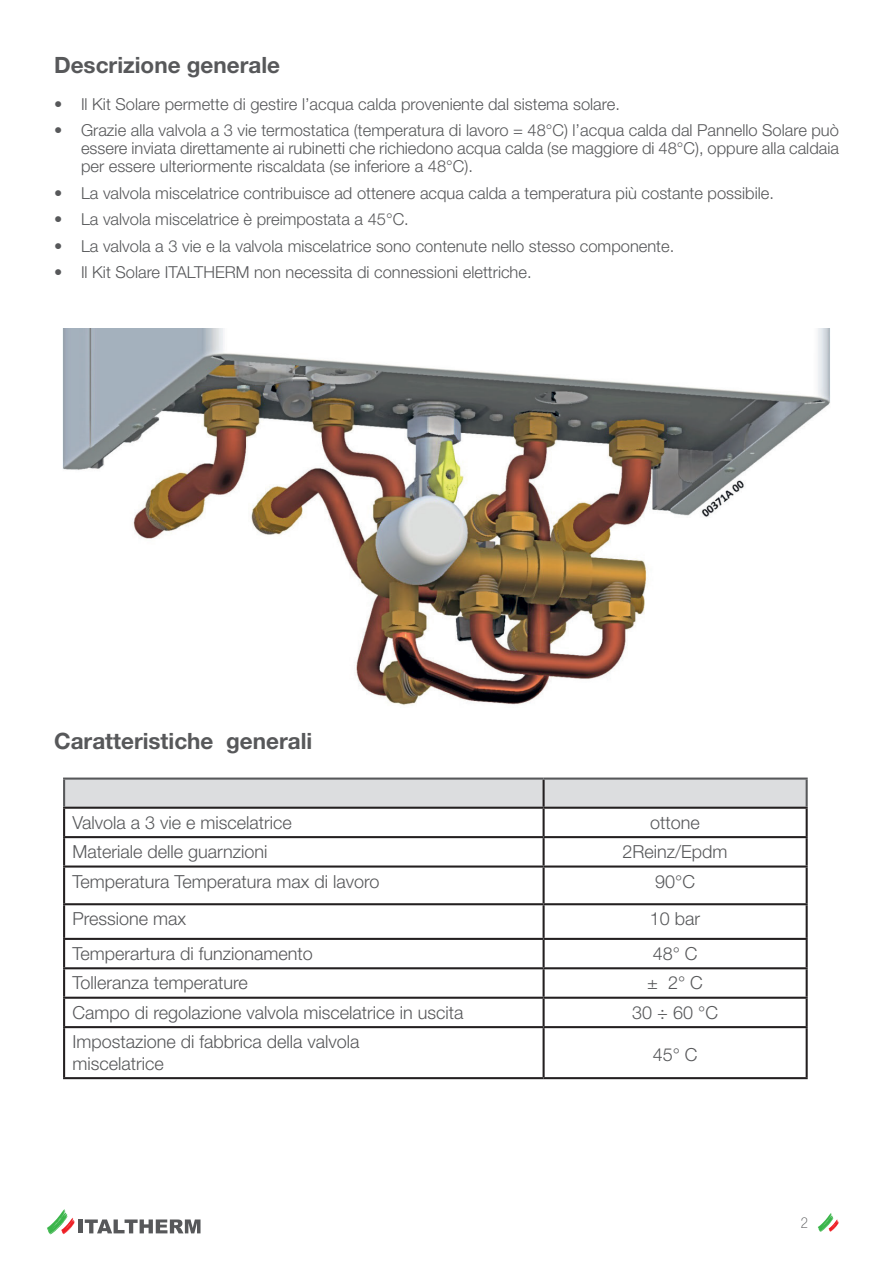
<style>
.page{position:relative;width:893px;height:1263px;background:#fff}
.page>*{position:absolute;margin:0;border:0;box-sizing:border-box;transform-origin:0 0}
.t1{font:700 22.5px "Helvetica Neue LT Std";color:#57585a}
.t2{font:300 18px/21.6px "Helvetica Neue LT Std";color:#57585a}
.t3{font:300 16.5px/18px "Helvetica Neue LT Std";color:#57585a;text-align:justify}
.t4{font:100 condensed 15px "Helvetica Neue LT Std";color:#57585a}
</style>
<div class="page">
<svg style="left:818px;top:1213px;width:21px;height:19px"></svg>
<div style="left:78px;top:1219px;width:5px;height:14px;background:#57585a"></div>
<svg style="left:85px;top:1219px;width:116px;height:14px"></svg>
<svg style="left:47px;top:1209px;width:28px;height:25px"></svg>
<img style="left:62px;top:328px;width:768px;height:378px">
<div style="left:65px;top:780px;width:741px;height:27px;background:#dcdddf"></div>
<hr style="left:63px;top:809px;width:2px;height:27px;background:#231f20">
<hr style="left:543px;top:809px;width:2px;height:27px;background:#231f20">
<hr style="left:806px;top:809px;width:2px;height:27px;background:#231f20">
<hr style="left:63px;top:836px;width:481px;height:2px;background:#231f20">
<hr style="left:63px;top:838px;width:2px;height:27px;background:#231f20">
<hr style="left:544px;top:836px;width:264px;height:2px;background:#231f20">
<hr style="left:543px;top:838px;width:2px;height:27px;background:#231f20">
<hr style="left:806px;top:838px;width:2px;height:27px;background:#231f20">
<hr style="left:63px;top:865px;width:481px;height:2px;background:#231f20">
<hr style="left:63px;top:867px;width:2px;height:36px;background:#231f20">
<hr style="left:544px;top:865px;width:264px;height:2px;background:#231f20">
<hr style="left:543px;top:867px;width:2px;height:36px;background:#231f20">
<hr style="left:806px;top:867px;width:2px;height:36px;background:#231f20">
<hr style="left:63px;top:903px;width:481px;height:2px;background:#231f20">
<hr style="left:63px;top:905px;width:2px;height:33px;background:#231f20">
<hr style="left:544px;top:903px;width:264px;height:2px;background:#231f20">
<hr style="left:543px;top:905px;width:2px;height:33px;background:#231f20">
<hr style="left:806px;top:905px;width:2px;height:33px;background:#231f20">
<hr style="left:63px;top:938px;width:481px;height:2px;background:#231f20">
<hr style="left:63px;top:940px;width:2px;height:27px;background:#231f20">
<hr style="left:544px;top:938px;width:264px;height:2px;background:#231f20">
<hr style="left:543px;top:940px;width:2px;height:27px;background:#231f20">
<hr style="left:806px;top:940px;width:2px;height:27px;background:#231f20">
<hr style="left:63px;top:967px;width:481px;height:2px;background:#231f20">
<hr style="left:63px;top:969px;width:2px;height:28px;background:#231f20">
<hr style="left:544px;top:967px;width:264px;height:2px;background:#231f20">
<hr style="left:543px;top:969px;width:2px;height:28px;background:#231f20">
<hr style="left:806px;top:969px;width:2px;height:28px;background:#231f20">
<hr style="left:63px;top:997px;width:481px;height:2px;background:#231f20">
<hr style="left:63px;top:999px;width:2px;height:27px;background:#231f20">
<hr style="left:544px;top:997px;width:264px;height:2px;background:#231f20">
<hr style="left:543px;top:999px;width:2px;height:27px;background:#231f20">
<hr style="left:806px;top:999px;width:2px;height:27px;background:#231f20">
<hr style="left:63px;top:1026px;width:481px;height:2px;background:#231f20">
<hr style="left:63px;top:1028px;width:2px;height:49px;background:#231f20">
<hr style="left:544px;top:1026px;width:264px;height:2px;background:#231f20">
<hr style="left:543px;top:1028px;width:2px;height:49px;background:#231f20">
<hr style="left:806px;top:1028px;width:2px;height:49px;background:#231f20">
<hr style="left:63px;top:1077px;width:481px;height:2px;background:#231f20">
<hr style="left:544px;top:1077px;width:264px;height:2px;background:#231f20">
<hr style="left:63px;top:807px;width:481px;height:2px;background:#231f20">
<hr style="left:544px;top:807px;width:264px;height:2px;background:#231f20">
<hr style="left:543px;top:780px;width:2px;height:27px;background:#231f20">
<hr style="left:63px;top:777px;width:481px;height:3px;background:#57585a">
<hr style="left:63px;top:780px;width:2px;height:27px;background:#57585a">
<hr style="left:544px;top:777px;width:264px;height:3px;background:#57585a">
<hr style="left:806px;top:780px;width:2px;height:27px;background:#57585a">
<h1 class="t1" style="left:54px;top:51px;width:228px">Descrizione generale</h1>
<p class="t3" style="left:54px;top:95px;width:567px">• Il Kit Solare permette di gestire l’acqua calda proveniente dal sistema solare.</p>
<p class="t3" style="left:81px;top:121px;width:759px;text-indent:-27px">• Grazie alla valvola a 3 vie termostatica (temperatura di lavoro = 48°C) l’acqua calda dal Pannello Solare può essere inviata direttamente ai rubinetti che richiedono acqua calda (se maggiore di 48°C), oppure alla caldaia per essere ulteriormente riscaldata (se inferiore a 48°C).</p>
<p class="t3" style="left:54px;top:184px;width:721px">• La valvola miscelatrice contribuisce ad ottenere acqua calda a temperatura più costante possibile.</p>
<p class="t3" style="left:54px;top:210px;width:356px">• La valvola miscelatrice è preimpostata a 45°C.</p>
<p class="t3" style="left:54px;top:237px;width:622px">• La valvola a 3 vie e la valvola miscelatrice sono contenute nello stesso componente.</p>
<p class="t3" style="left:54px;top:263px;width:479px">• Il Kit Solare ITALTHERM non necessita di connessioni elettriche.</p>
<h1 class="t1" style="left:54px;top:727px;width:260px">Caratteristiche generali</h1>
<p class="t2" style="left:72px;top:811px;width:221px">Valvola a 3 vie e miscelatrice</p>
<p class="t2" style="left:650px;top:811px;width:51px">ottone</p>
<p class="t2" style="left:72px;top:841px;width:197px">Materiale delle guarnzioni</p>
<p class="t2" style="left:623px;top:841px;width:107px">2Reinz/Epdm</p>
<p class="t2" style="left:72px;top:870px;width:309px">Temperatura Temperatura max di lavoro</p>
<p class="t2" style="left:655px;top:870px;width:41px">90°C</p>
<p class="t2" style="left:72px;top:908px;width:115px">Pressione max</p>
<p class="t2" style="left:650px;top:908px;width:52px">10 bar</p>
<p class="t2" style="left:72px;top:942px;width:242px">Temperartura di funzionamento</p>
<p class="t2" style="left:653px;top:942px;width:46px">48° C</p>
<p class="t2" style="left:72px;top:972px;width:177px">Tolleranza temperature</p>
<p class="t2" style="left:647px;top:972px;width:57px">± 2° C</p>
<p class="t2" style="left:72px;top:1001px;width:393px">Campo di regolazione valvola miscelatrice in uscita</p>
<p class="t2" style="left:632px;top:1001px;width:87px">30 ÷ 60 °C</p>
<p class="t2" style="left:72px;top:1031px;width:289px">Impostazione di fabbrica della valvola miscelatrice</p>
<p class="t2" style="left:653px;top:1044px;width:46px">45° C</p>
<p class="t4" style="left:801px;top:1214px;width:9px">2</p>
</div>
